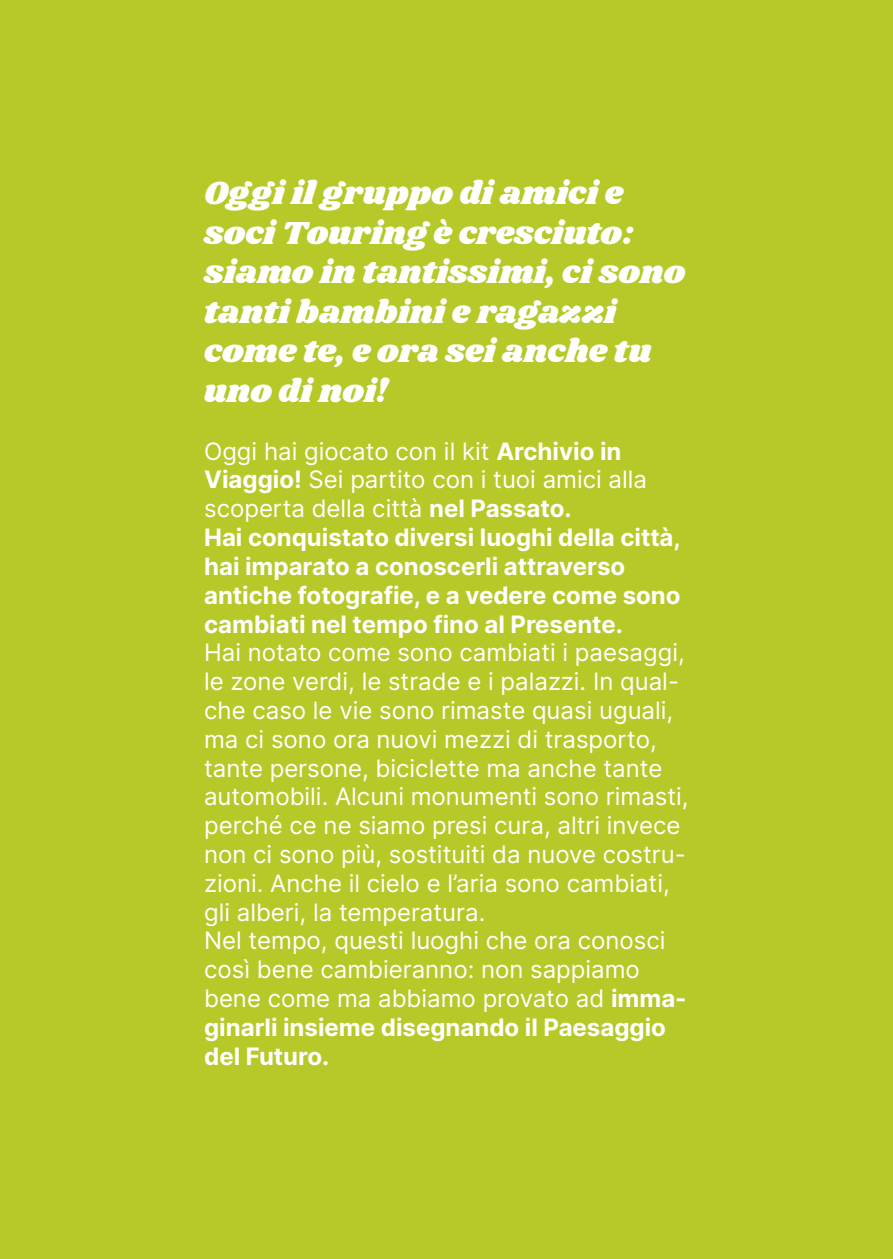
<style>
.page{position:relative;width:893px;height:1259px;background:#b7c928}
.page>*{position:absolute;margin:0;border:0;box-sizing:border-box;transform-origin:0 0}
.t1{font:33px/39.6px "Shrikhand";color:#fff}
.t2{font:24px/28.8px "Inter";color:#fff}
.t3{font:700 24px/28.8px "Inter";color:#fff}
.s1{font-weight:700}
</style>
<div class="page">
<p class="t1" style="left:204px;top:174px;width:483px">Oggi il gruppo di amici e soci Touring è cresciuto: siamo in tantissimi, ci sono tanti bambini e ragazzi come te, e ora sei anche tu uno di noi!</p>
<p class="t2" style="left:204px;top:436px;width:444px">Oggi hai giocato con il kit <span class="s1">Archivio in<br>Viaggio!</span> Sei partito con i tuoi amici alla scoperta della città <span class="s1">nel Passato.</span></p>
<p class="t3" style="left:204px;top:522px;width:478px">Hai conquistato diversi luoghi della città, hai imparato a conoscerli attraverso antiche fotografie, e a vedere come sono cambiati nel tempo fino al Presente.</p>
<p class="t2" style="left:204px;top:637px;width:486px">Hai notato come sono cambiati i paesaggi, le zone verdi, le strade e i palazzi. In qual&shy;che caso le vie sono rimaste quasi uguali, ma ci sono ora nuovi mezzi di trasporto, tante persone, biciclette ma anche tante automobili. Alcuni monumenti sono rimasti, perché ce ne siamo presi cura, altri invece non ci sono più, sostituiti da nuove costru&shy;zioni. Anche il cielo e l’aria sono cambiati, gli alberi, la temperatura.</p>
<p class="t2" style="left:204px;top:925px;width:484px">Nel tempo, questi luoghi che ora conosci così bene cambieranno: non sappiamo bene come ma abbiamo provato ad <span class="s1">imma&shy;ginarli insieme disegnando il Paesaggio del Futuro.</span></p>
</div>
